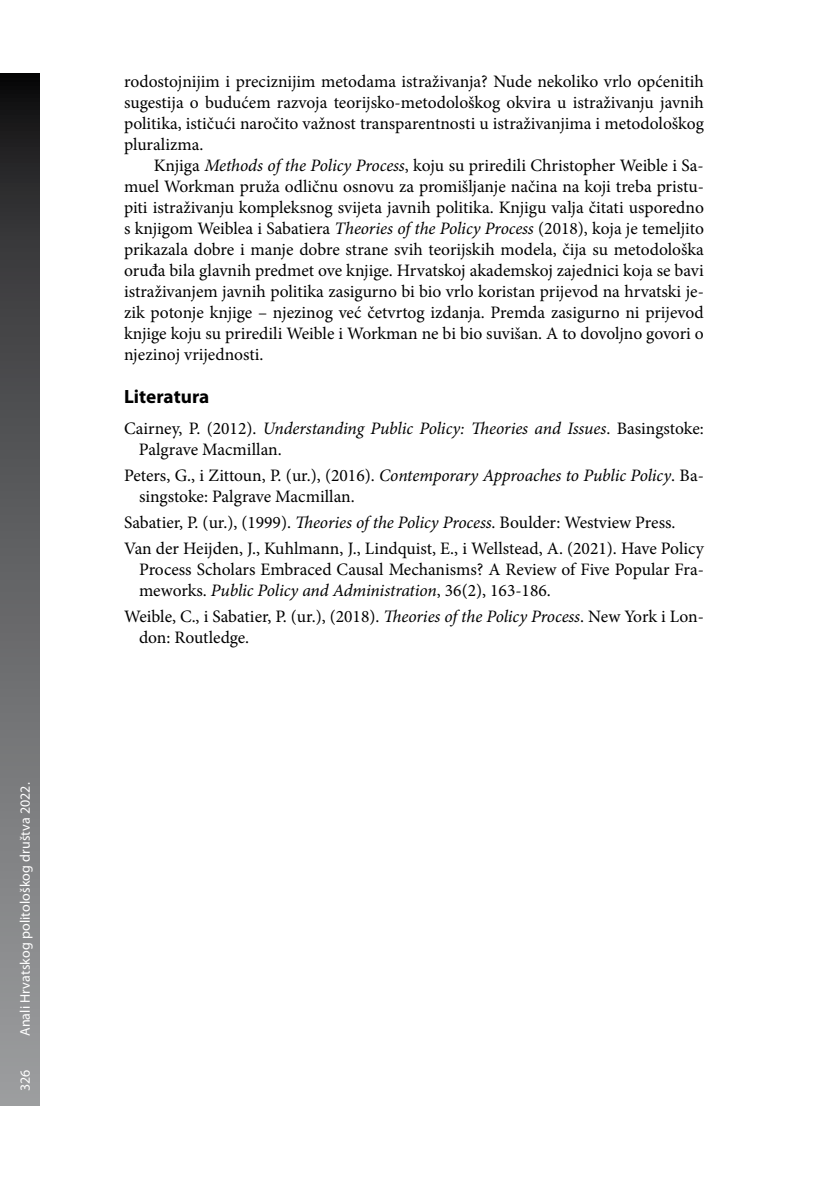
<style>
.page{position:relative;width:828px;height:1180px;background:#fff}
.page>*{position:absolute;margin:0;border:0;box-sizing:border-box;transform-origin:0 0}
.t1{font:700 19.25px "Myriad Pro";color:#000}
.t2{font:17.5px/21px "Minion Pro";color:#000}
.t3{font:14px "Myriad Pro";letter-spacing:.005em;color:#fff}
.s1{font-style:italic}
</style>
<div class="page">
<svg style="left:0;top:74px;width:40px;height:1031px;background:#606163"></svg>
<p class="t3" style="left:16px;top:1036px;width:255px;rotate:-90deg">Anali Hrvatskog politološkog društva 2022.</p>
<p class="t3" style="left:16px;top:1090px;width:23px;rotate:-90deg">326</p>
<p class="t2" style="left:124px;top:71px;width:581px;text-align:justify">rodostojnijim i preciznijim metodama istraživanja? Nude nekoliko vrlo općenitih sugestija o budućem razvoja teorijsko-metodološkog okvira u istraživanju javnih politika, ističući naročito važnost transparentnosti u istraživanjima i metodološkog pluralizma.</p>
<p class="t2" style="left:124px;top:155px;width:581px;text-align:justify;text-indent:30px">Knjiga <span class="s1">Methods of the Policy Process</span>, koju su priredili Christopher Weible i Sa&shy;muel Workman pruža odličnu osnovu za promišljanje načina na koji treba pristu&shy;piti istraživanju kompleksnog svijeta javnih politika. Knjigu valja čitati usporedno s knjigom Weiblea i Sabatiera <span class="s1">Theories of the Policy Process</span> (2018), koja je temeljito prikazala dobre i manje dobre strane svih teorijskih modela, čija su metodološka oruđa bila glavnih predmet ove knjige. Hrvatskoj akademskoj zajednici koja se bavi istraživanjem javnih politika zasigurno bi bio vrlo koristan prijevod na hrvatski je&shy;zik potonje knjige – njezinog već četvrtog izdanja. Premda zasigurno ni prijevod knjige koju su priredili Weible i Workman ne bi bio suvišan. A to dovoljno govori o njezinoj vrijednosti.</p>
<p class="t1" style="left:124px;top:384px;width:87px">Literatura</p>
<p class="t2" style="left:139px;top:418px;width:566px;text-indent:-15px">Cairney, P. (2012). <span class="s1">Understanding Public Policy: Theories and Issues</span>. Basingstoke:<br>Palgrave Macmillan.</p>
<p class="t2" style="left:139px;top:465px;width:566px;text-indent:-15px">Peters, G., i Zittoun, P. (ur.), (2016). <span class="s1">Contemporary Approaches to Public Policy</span>. Ba&shy;singstoke: Palgrave Macmillan.</p>
<p class="t2" style="left:124px;top:509px;width:581px;line-height:25.9px">Sabatier, P. (ur.), (1999). <span class="s1">Theories of the Policy Process</span>. Boulder: Westview Press.<br>Van der Heijden, J., Kuhlmann, J., Lindquist, E., i Wellstead, A. (2021). Have Policy</p>
<p class="t2" style="left:139px;top:559px;width:566px">Process Scholars Embraced Causal Mechanisms? A Review of Five Popular Fra&shy;meworks. <span class="s1">Public Policy and Administration</span>, 36(2), 163-186.</p>
<p class="t2" style="left:139px;top:606px;width:566px;text-indent:-15px">Weible, C., i Sabatier, P. (ur.), (2018). <span class="s1">Theories of the Policy Process</span>. New York i Lon&shy;don: Routledge.</p>
</div>
